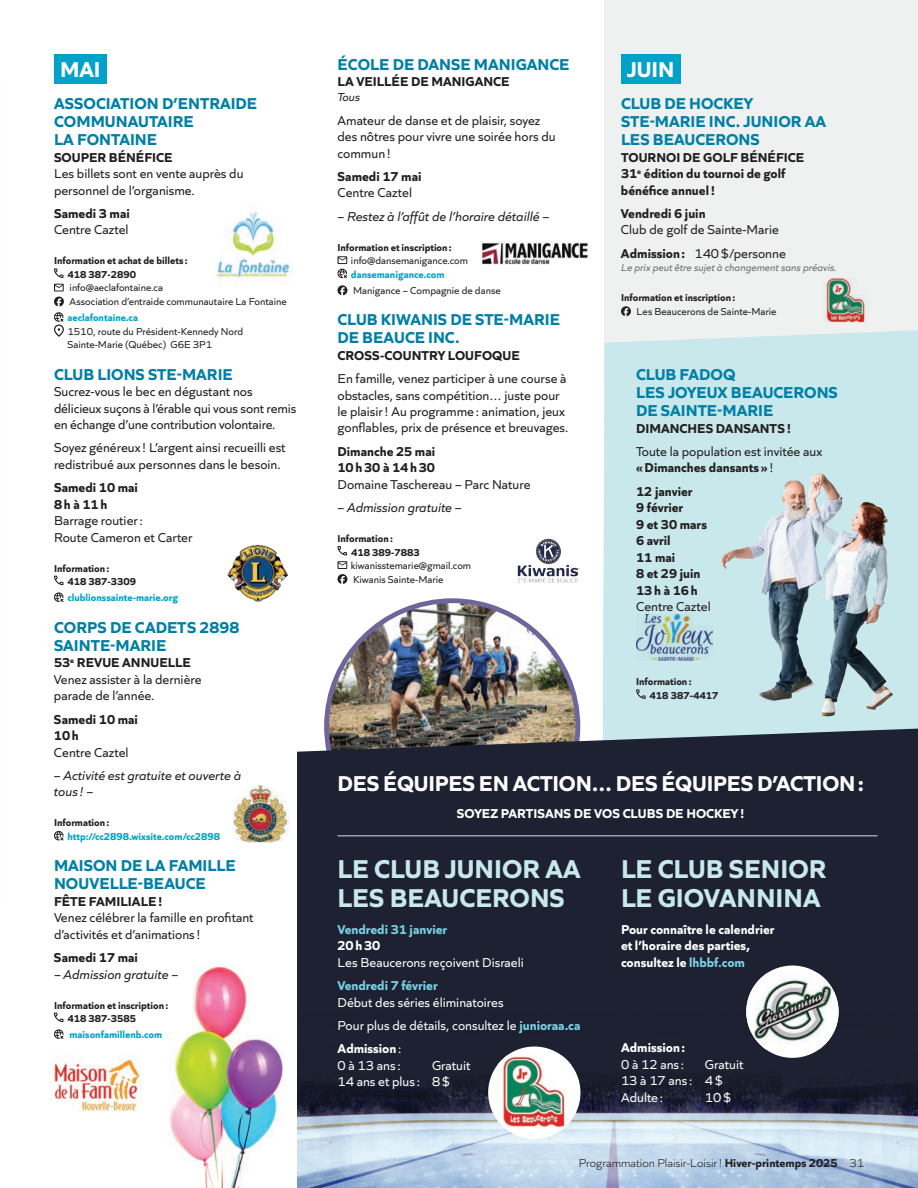
<style>
.page{position:relative;width:918px;height:1188px;background:#fff}
.page>*{position:absolute;margin:0;border:0;box-sizing:border-box;transform-origin:0 0}
.t1{font:700 27px/28.5px "Quiet Sans";color:#c8e8ec}
.t2{font:700 22.5px "Quiet Sans";letter-spacing:-.01em;color:#fff}
.t3{font:700 16.5px/18px "Quiet Sans";color:#007fa5}
.t4{font:13.5px/16.5px "Quiet Sans";color:#231f20}
.t5{font:700 13.5px/16.5px "Quiet Sans";color:#231f20}
.t6{font:13.5px/16.5px "Quiet Sans";color:#fff}
.t7{font:700 13.5px/16.5px "Quiet Sans";color:#fff}
.t8{font:italic 13.5px/16.5px "Quiet Sans";color:#231f20}
.t9{font:700 13.5px "Quiet Sans";color:#78d0e2}
.t10{font:300 12px "Quiet Sans";color:#231f20}
.t11{font:italic 12px "Quiet Sans";color:#231f20}
.t12{font:10.5px/13.5px "Quiet Sans";color:#231f20}
.t13{font:700 10.5px/13.5px "Quiet Sans";color:#231f20}
.t14{font:700 10.5px "Quiet Sans";color:#00a3c7}
.t15{font:italic 10.5px "Quiet Sans";color:#6c6d70}
.s1{font-weight:700}
.s2{font-weight:700;color:#78d0e2}
.s3{color:#78d0e2}
</style>
<div class="page">
<img style="left:170px;top:966px;width:115px;height:222px">
<img style="left:327px;top:603px;width:251px;height:126px">
<div style="left:605px;top:0;width:313px;height:423px;background:#eff1f0"></div>
<div style="left:603px;top:330px;width:315px;height:399px;background:#c8e8ec"></div>
<img style="left:638px;top:459px;width:280px;height:264px">
<div style="left:297px;top:729px;width:621px;height:282px;background:#1d2131"></div>
<img style="left:297px;top:1011px;width:621px;height:177px">
<div style="left:746px;top:966px;width:93px;height:92px;background:#fff;border-radius:50%"></div>
<img style="left:746px;top:973px;width:93px;height:76px">
<hr style="left:338px;top:835px;width:540px;height:1px;background:#c8e8ec">
<div style="left:488px;top:1047px;width:93px;height:92px;background:#fff;border-radius:50%"></div>
<img style="left:497px;top:1055px;width:74px;height:73px">
<div style="left:54px;top:54px;width:53px;height:30px;background:#00a3c7"></div>
<svg style="left:54px;top:268px;width:9px;height:10px"></svg>
<svg style="left:54px;top:284px;width:10px;height:7px"></svg>
<svg style="left:54px;top:297px;width:10px;height:9px"></svg>
<svg style="left:54px;top:312px;width:10px;height:25px"></svg>
<svg style="left:54px;top:576px;width:9px;height:9px"></svg>
<svg style="left:54px;top:592px;width:10px;height:10px"></svg>
<svg style="left:54px;top:831px;width:10px;height:10px"></svg>
<svg style="left:54px;top:1013px;width:9px;height:9px"></svg>
<svg style="left:54px;top:1029px;width:10px;height:10px"></svg>
<svg style="left:337px;top:256px;width:10px;height:22px"></svg>
<svg style="left:338px;top:285px;width:9px;height:10px"></svg>
<svg style="left:337px;top:546px;width:10px;height:38px"></svg>
<div style="left:621px;top:54px;width:59px;height:30px;background:#00a3c7"></div>
<svg style="left:621px;top:306px;width:10px;height:10px"></svg>
<svg style="left:636px;top:689px;width:10px;height:10px"></svg>
<img style="left:824px;top:277px;width:43px;height:45px">
<img style="left:233px;top:785px;width:56px;height:57px">
<img style="left:517px;top:538px;width:63px;height:45px">
<img style="left:227px;top:545px;width:61px;height:57px">
<img style="left:480px;top:242px;width:109px;height:23px">
<img style="left:636px;top:614px;width:77px;height:46px">
<img style="left:216px;top:205px;width:77px;height:80px">
<img style="left:50px;top:1054px;width:92px;height:58px">
<h2 class="t2" style="left:60px;top:52px;width:42px">MAI</h2>
<p class="t3" style="left:54px;top:93px;width:205px">ASSOCIATION D’ENTRAIDE<br>COMMUNAUTAIRE<br>LA FONTAINE</p>
<p class="t5" style="left:54px;top:148px;width:120px">SOUPER BÉNÉFICE</p>
<p class="t4" style="left:54px;top:164px;width:191px">Les billets sont en vente auprès du personnel de l’organisme.</p>
<p class="t5" style="left:54px;top:204px;width:77px">Samedi 3 mai</p>
<p class="t4" style="left:54px;top:221px;width:76px">Centre Caztel</p>
<p class="t13" style="left:68px;top:253px;width:122px;text-indent:-14px">Information et achat de billets :<br>418 387-2890</p>
<p class="t12" style="left:70px;top:280px;width:219px">info@aeclafontaine.ca<br>Association d’entraide communautaire La Fontaine</p>
<p class="t14" style="left:67px;top:309px;width:72px">aeclafontaine.ca</p>
<p class="t12" style="left:68px;top:324px;width:177px">1510, route du Président-Kennedy Nord<br>Sainte-Marie (Québec) G6E 3P1</p>
<p class="t3" style="left:54px;top:364px;width:180px">CLUB LIONS STE-MARIE</p>
<p class="t4" style="left:54px;top:382px;width:244px">Sucrez-vous le bec en dégustant nos délicieux suçons à l’érable qui vous sont remis en échange d’une contribution volontaire.</p>
<p class="t4" style="left:54px;top:439px;width:233px">Soyez généreux ! L’argent ainsi recueilli est redistribué aux personnes dans le besoin.</p>
<p class="t5" style="left:54px;top:478px;width:86px">Samedi 10 mai<br>8h à 11h</p>
<p class="t4" style="left:54px;top:511px;width:140px">Barrage routier:<br>Route Cameron et Carter</p>
<p class="t13" style="left:68px;top:560px;width:70px;text-indent:-14px">Information:<br>418 387-3309</p>
<p class="t14" style="left:67px;top:590px;width:112px">clublionssainte-marie.org</p>
<p class="t3" style="left:54px;top:617px;width:187px">CORPS DE CADETS 2898<br>SAINTE-MARIE</p>
<p class="t4" style="left:54px;top:654px;width:149px"><span class="s1">53</span><sup>e</sup> <span class="s1">REVUE ANNUELLE<br></span>Venez assister à la dernière parade de l’année.</p>
<p class="t5" style="left:54px;top:710px;width:86px">Samedi 10 mai<br>10h</p>
<p class="t4" style="left:54px;top:743px;width:76px">Centre Caztel</p>
<p class="t8" style="left:54px;top:766px;width:189px">– Activité est gratuite et ouverte à tous ! –</p>
<p class="t13" style="left:54px;top:815px;width:57px">Information:</p>
<p class="t14" style="left:67px;top:828px;width:154px">http://cc2898.wixsite.com/cc2898</p>
<p class="t3" style="left:54px;top:855px;width:183px">MAISON DE LA FAMILLE<br>NOUVELLE-BEAUCE</p>
<p class="t5" style="left:54px;top:892px;width:110px">FÊTE FAMILIALE!</p>
<p class="t4" style="left:54px;top:909px;width:201px">Venez célébrer la famille en profitant d’activités et d’animations !</p>
<p class="t5" style="left:54px;top:948px;width:86px">Samedi 17 mai</p>
<p class="t8" style="left:54px;top:965px;width:126px">– Admission gratuite –</p>
<p class="t13" style="left:68px;top:997px;width:102px;text-indent:-14px">Information et inscription:<br>418 387-3585</p>
<p class="t14" style="left:70px;top:1027px;width:94px">maisonfamillenb.com</p>
<p class="t3" style="left:338px;top:54px;width:234px">ÉCOLE DE DANSE MANIGANCE</p>
<p class="t5" style="left:338px;top:72px;width:174px">LA VEILLÉE DE MANIGANCE</p>
<p class="t11" style="left:338px;top:88px;width:24px">Tous</p>
<p class="t4" style="left:338px;top:111px;width:220px">Amateur de danse et de plaisir, soyez des nôtres pour vivre une soirée hors du commun!</p>
<p class="t5" style="left:338px;top:167px;width:86px">Samedi 17 mai</p>
<p class="t4" style="left:338px;top:184px;width:76px">Centre Caztel</p>
<p class="t8" style="left:338px;top:207px;width:213px">– Restez à l’affût de l’horaire détaillé –</p>
<p class="t13" style="left:338px;top:239px;width:116px">Information et inscription:</p>
<p class="t12" style="left:351px;top:253px;width:119px">info@dansemanigance.com</p>
<p class="t14" style="left:351px;top:266px;width:95px">dansemanigance.com</p>
<p class="t12" style="left:353px;top:283px;width:149px">Manigance – Compagnie de danse</p>
<p class="t3" style="left:338px;top:309px;width:224px">CLUB KIWANIS DE STE-MARIE<br>DE BEAUCE INC.</p>
<p class="t5" style="left:338px;top:346px;width:184px">CROSS-COUNTRY LOUFOQUE</p>
<p class="t4" style="left:338px;top:369px;width:233px">En famille, venez participer à une course à obstacles, sans compétition… juste pour le plaisir! Au programme: animation, jeux gonflables, prix de présence et breuvages.</p>
<p class="t5" style="left:338px;top:442px;width:99px">Dimanche 25 mai<br>10h30 à 14h30</p>
<p class="t4" style="left:338px;top:475px;width:195px">Domaine Taschereau – Parc Nature</p>
<p class="t8" style="left:338px;top:498px;width:126px">– Admission gratuite –</p>
<p class="t13" style="left:351px;top:531px;width:70px;text-indent:-14px">Information:<br>418 389-7883</p>
<p class="t12" style="left:351px;top:558px;width:122px">kiwanisstemarie@gmail.com<br>Kiwanis Sainte-Marie</p>
<h2 class="t2" style="left:627px;top:52px;width:49px">JUIN</h2>
<p class="t3" style="left:621px;top:93px;width:207px">CLUB DE HOCKEY<br>STE-MARIE INC. JUNIOR AA<br>LES BEAUCERONS</p>
<p class="t5" style="left:621px;top:148px;width:185px">TOURNOI DE GOLF BÉNÉFICE<br>31<sup>e</sup> édition du tournoi de golf bénéfice annuel!</p>
<p class="t5" style="left:621px;top:204px;width:86px">Vendredi 6 juin</p>
<p class="t4" style="left:621px;top:217px;width:166px;line-height:23.2px">Club de golf de Sainte-Marie<br><span class="s1">Admission:</span> 140$/personne</p>
<p class="t15" style="left:621px;top:260px;width:217px">Le prix peut être sujet à changement sans préavis.</p>
<p class="t13" style="left:621px;top:290px;width:116px">Information et inscription:</p>
<p class="t12" style="left:637px;top:304px;width:141px">Les Beaucerons de Sainte-Marie</p>
<p class="t3" style="left:636px;top:364px;width:203px">CLUB FADOQ<br>LES JOYEUX BEAUCERONS<br>DE SAINTE-MARIE</p>
<p class="t5" style="left:636px;top:419px;width:157px">DIMANCHES DANSANTS!</p>
<p class="t4" style="left:636px;top:442px;width:188px">Toute la population est invitée aux <span class="s1">«Dimanches dansants»</span>!</p>
<p class="t5" style="left:636px;top:482px;width:72px">12 janvier<br>9 février<br>9 et 30 mars<br>6 avril<br>11 mai<br>8 et 29 juin<br>13h à 16h</p>
<p class="t4" style="left:636px;top:597px;width:76px">Centre Caztel</p>
<p class="t13" style="left:650px;top:674px;width:70px;text-indent:-14px">Information:<br>418 387-4417</p>
<h2 class="t2" style="left:338px;top:766px;width:528px">DES ÉQUIPES EN ACTION… DES ÉQUIPES D’ACTION:</h2>
<p class="t7" style="left:457px;top:804px;width:289px">SOYEZ PARTISANS DE VOS CLUBS DE HOCKEY!</p>
<h1 class="t1" style="left:338px;top:852px;width:245px">LE CLUB JUNIOR AA<br>LES BEAUCERONS</h1>
<p class="t9" style="left:338px;top:919px;width:111px">Vendredi 31 janvier</p>
<p class="t7" style="left:338px;top:936px;width:44px">20h30</p>
<p class="t6" style="left:338px;top:953px;width:188px">Les Beaucerons reçoivent Disraeli</p>
<p class="t9" style="left:338px;top:975px;width:102px">Vendredi 7 février</p>
<p class="t6" style="left:338px;top:989px;width:244px;line-height:23.2px">Début des séries éliminatoires<br>Pour plus de détails, consultez le <span class="s2">junioraa.ca<br></span><span class="s1">Admission</span>:</p>
<p class="t6" style="left:338px;top:1056px;width:65px">0 à 13 ans :</p>
<p class="t6" style="left:338px;top:1056px;width:135px;text-indent:94px">Gratuit<br>14 ans et plus : 8$</p>
<h1 class="t1" style="left:621px;top:852px;width:207px">LE CLUB SENIOR<br>LE GIOVANNINA</h1>
<p class="t7" style="left:621px;top:920px;width:155px">Pour connaître le calendrier et l’horaire des parties, consultez le <span class="s3">lhbbf.com</span></p>
<p class="t7" style="left:621px;top:1038px;width:66px">Admission:</p>
<p class="t6" style="left:621px;top:1055px;width:65px">0 à 12 ans :</p>
<p class="t6" style="left:621px;top:1055px;width:124px;text-indent:84px">Gratuit<br>13 à 17 ans : 4$<br>Adulte:</p>
<p class="t6" style="left:705px;top:1088px;width:28px">10$</p>
<p class="t10" style="left:579px;top:1154px;width:287px">Programmation Plaisir-Loisir! <span class="s1">Hiver-printemps 2025</span> 31</p>
</div>
